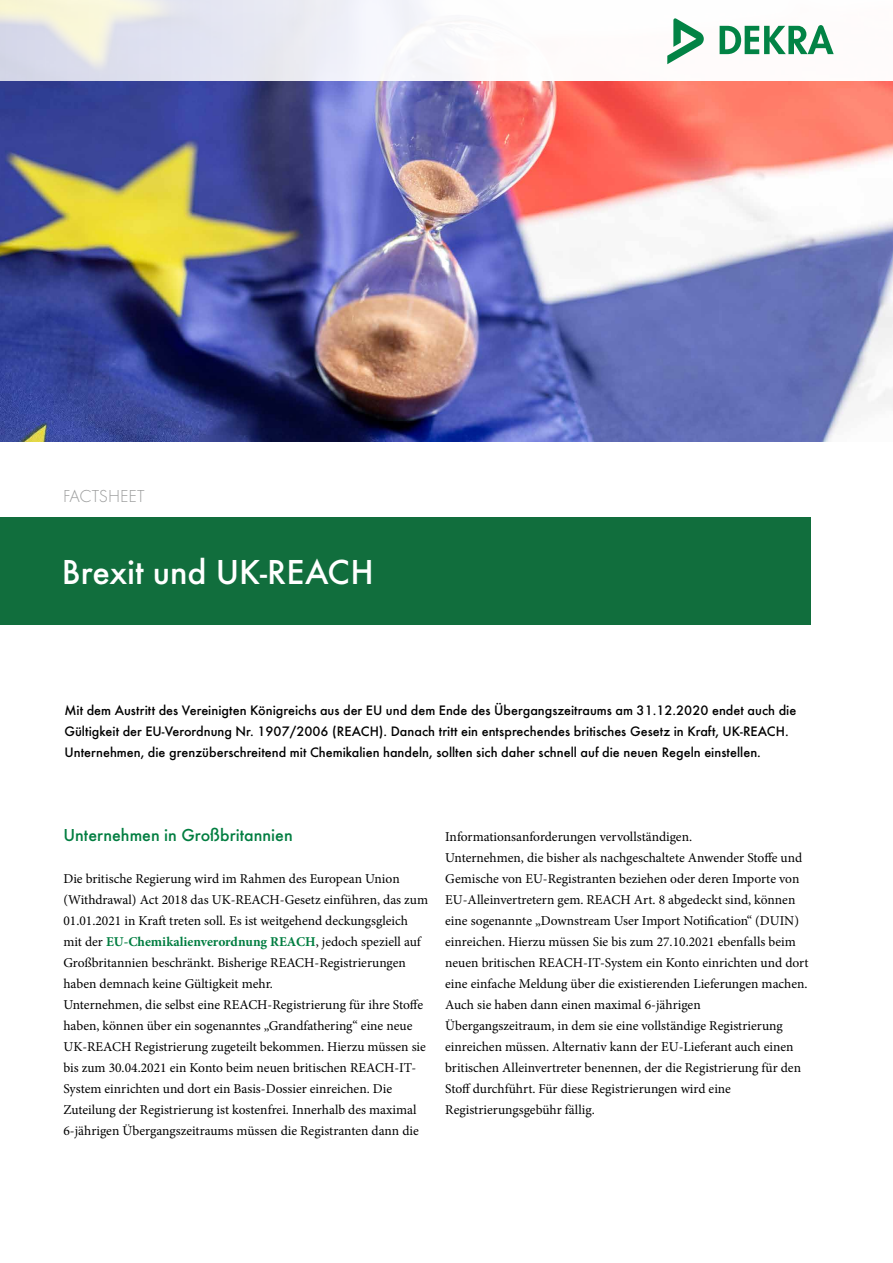
<style>
.page{position:relative;width:893px;height:1263px;background:#fff}
.page>*{position:absolute;margin:0;border:0;box-sizing:border-box;transform-origin:0 0}
.t1{font:500 36px "Futura";color:#fff}
.t2{font:500 18px "Futura";color:#007d40}
.t3{font:300 18px "Futura";color:#9c9d9d}
.t4{font:500 14.25px/21px "Futura";color:#000}
.t5{font:13.5px/21px "Minion Pro";color:#000}
.s1{font-weight:700;color:#007d40}
</style>
<div class="page">
<img style="left:0;top:80px;width:893px;height:362px">
<div style="left:0;top:517px;width:810px;height:108px;background:#116e3d"></div>
<svg style="left:0;top:0;width:834px;height:80px"></svg>
<svg style="left:720px;top:25px;width:114px;height:29px"></svg>
<svg style="left:667px;top:18px;width:37px;height:46px"></svg>
<h2 class="t3" style="left:63px;top:484px;width:83px">FACTSHEET</h2>
<h1 class="t1" style="left:62px;top:545px;width:313px">Brexit und UK-REACH</h1>
<p class="t4" style="left:64px;top:698px;width:733px">Mit dem Austritt des Vereinigten Königreichs aus der EU und dem Ende des Übergangszeitraums am 31.12.2020 endet auch die<br>Gültigkeit der EU-Verordnung Nr. 1907/2006 (REACH). Danach tritt ein entsprechendes britisches Gesetz in Kraft, UK-REACH.<br>Unternehmen, die grenzüberschreitend mit Chemikalien handeln, sollten sich daher schnell auf die neuen Regeln einstellen.</p>
<h2 class="t2" style="left:63px;top:821px;width:231px">Unternehmen in Großbritannien</h2>
<p class="t5" style="left:63px;top:868px;width:366px">Die britische Regierung wird im Rahmen des European Union (Withdrawal) Act 2018 das UK-REACH-Gesetz einführen, das zum 01.01.2021 in Kraft treten soll. Es ist weitgehend deckungsgleich mit der <span class="s1">EU-Chemikalienverordnung REACH</span>, jedoch speziell auf Großbritannien beschränkt. Bisherige REACH-Registrierungen haben demnach keine Gültigkeit mehr.<br>Unternehmen, die selbst eine REACH-Registrierung für ihre Stoffe haben, können über ein sogenanntes „Grandfathering“ eine neue UK-REACH Registrierung zugeteilt bekommen. Hierzu müssen sie bis zum 30.04.2021 ein Konto beim neuen britischen REACH-IT-System einrichten und dort ein Basis-Dossier einreichen. Die Zuteilung der Registrierung ist kostenfrei. Innerhalb des maximal 6-jährigen Übergangszeitraums müssen die Registranten dann die</p>
<p class="t5" style="left:445px;top:826px;width:365px">Informationsanforderungen vervollständigen.<br>Unternehmen, die bisher als nachgeschaltete Anwender Stoffe und Gemische von EU-Registranten beziehen oder deren Importe von EU-Alleinvertretern gem. REACH Art. 8 abgedeckt sind, können eine sogenannte „Downstream User Import Notification“ (DUIN) einreichen. Hierzu müssen Sie bis zum 27.10.2021 ebenfalls beim neuen britischen REACH-IT-System ein Konto einrichten und dort eine einfache Meldung über die existierenden Lieferungen machen.<br>Auch sie haben dann einen maximal 6-jährigen Übergangszeitraum, in dem sie eine vollständige Registrierung einreichen müssen. Alternativ kann der EU-Lieferant auch einen britischen Alleinvertreter benennen, der die Registrierung für den Stoff durchführt. Für diese Registrierungen wird eine Registrierungsgebühr fällig.</p>
</div>
